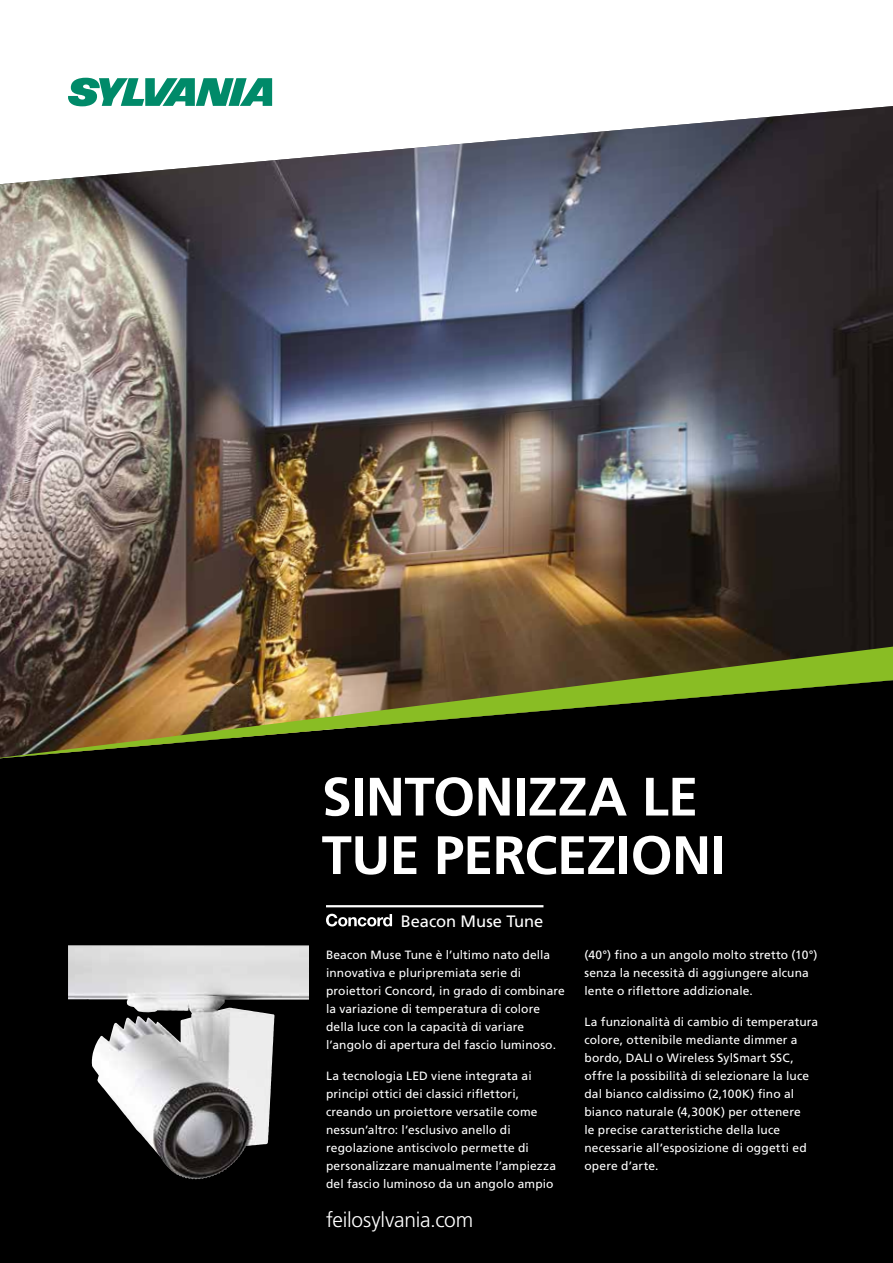
<style>
.page{position:relative;width:893px;height:1263px;background:#fff}
.page>*{position:absolute;margin:0;border:0;box-sizing:border-box;transform-origin:0 0}
.t1{font:700 54px/58.5px "Frutiger LT Std";letter-spacing:-.01em;color:#fff}
.t2{font:300 21px "Frutiger LT Std";letter-spacing:-.01em;color:#fff}
.t3{font:16.5px "Frutiger LT Std";letter-spacing:-.005em;color:#fff}
.t4{font:12px/18px "Frutiger LT Std";letter-spacing:.01em;color:#fff}
</style>
<div class="page">
<svg style="left:0;top:759px;width:893px;height:504px;background:#0d0d0d"></svg>
<img style="left:0;top:106px;width:893px;height:539px">
<img style="left:0;top:645px;width:893px;height:114px">
<hr style="left:326px;top:905px;width:217px;height:2px;background:#fff">
<svg style="left:326px;top:914px;width:66px;height:12px"></svg>
<svg style="left:68px;top:78px;width:204px;height:28px"></svg>
<img style="left:68px;top:999px;width:124px;height:74px">
<h1 class="t1" style="left:322px;top:768px;width:406px">SINTONIZZA LE<br>TUE PERCEZIONI</h1>
<h3 class="t3" style="left:401px;top:911px;width:144px">Beacon Muse Tune</h3>
<p class="t4" style="left:326px;top:946px;width:240px">Beacon Muse Tune è l’ultimo nato della innovativa e pluripremiata serie di proiettori Concord, in grado di combinare la variazione di temperatura di colore della luce con la capacità di variare l’angolo di apertura del fascio luminoso.</p>
<p class="t4" style="left:326px;top:1067px;width:232px">La tecnologia LED viene integrata ai principi ottici dei classici riflettori, creando un proiettore versatile come nessun’altro: l’esclusivo anello di regolazione antiscivolo permette di personalizzare manualmente l’ampiezza del fascio luminoso da un angolo ampio</p>
<h2 class="t2" style="left:326px;top:1208px;width:149px">feilosylvania.com</h2>
<p class="t4" style="left:584px;top:946px;width:235px">(40°) fino a un angolo molto stretto (10°) senza la necessità di aggiungere alcuna lente o riflettore addizionale.</p>
<p class="t4" style="left:584px;top:1013px;width:235px">La funzionalità di cambio di temperatura colore, ottenibile mediante dimmer a bordo, DALI o Wireless SylSmart SSC, offre la possibilità di selezionare la luce dal bianco caldissimo (2,100K) fino al bianco naturale (4,300K) per ottenere<br>le precise caratteristiche della luce necessarie all’esposizione di oggetti ed opere d’arte.</p>
</div>
